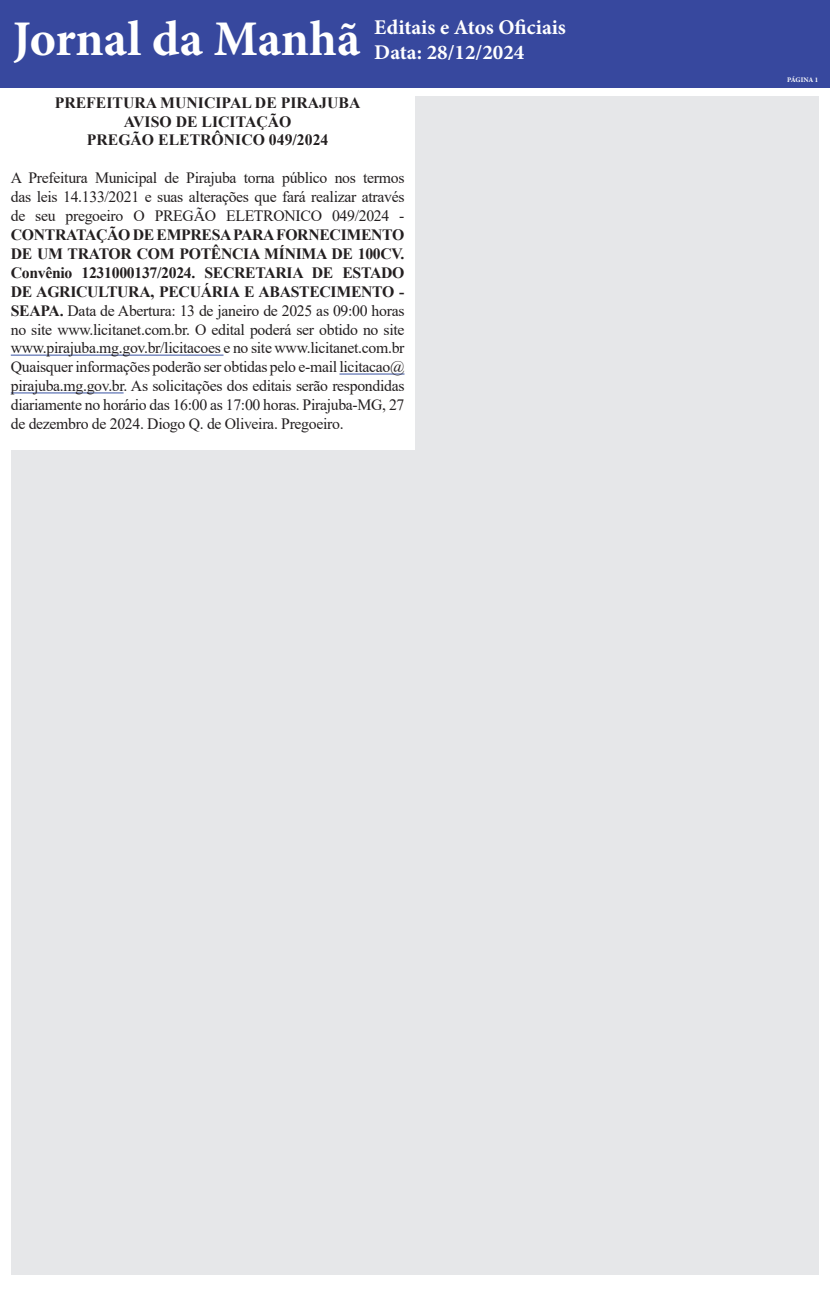
<style>
.page{position:relative;width:830px;height:1290px;background:#fff}
.page>*{position:absolute;margin:0;border:0;box-sizing:border-box;transform-origin:0 0}
.t1{font:700 49.88px "Minion Pro";color:#fff}
.t2{font:700 21px/25.2px "Minion Pro";color:#fff}
.t3{font:15.75px/18.9px "Times New Roman";letter-spacing:-.02em;color:#231f20;text-align:justify}
.t4{font:700 15.75px/18.9px "Times New Roman";color:#231f20;text-align:center}
.t5{font:700 7px "Minion Pro";letter-spacing:-.02em;color:#fff}
.s1{font-weight:700}
</style>
<div class="page">
<div style="left:0;top:0;width:830px;height:87px;background:#37489e"></div>
<div style="left:11px;top:450px;width:452px;height:825px;background:#e6e7e9"></div>
<div style="left:415px;top:97px;width:403px;height:1178px;background:#e6e7e9"></div>
<hr style="left:11px;top:355px;width:212px;height:1px;background:#3853a3">
<hr style="left:339px;top:374px;width:65px;height:1px;background:#3853a3">
<hr style="left:11px;top:392px;width:113px;height:1px;background:#3853a3">
<h1 class="t1" style="left:13px;top:4px;width:349px">Jornal da Manhã</h1>
<h2 class="t2" style="left:374px;top:14px;width:193px">Editais e Atos Oficiais<br>Data: 28/12/2024</h2>
<p class="t4" style="left:55px;top:92px;width:307px">PREFEITURA MUNICIPAL DE PIRAJUBA<br>AVISO DE LICITAÇÃO<br>PREGÃO ELETRÔNICO 049/2024</p>
<p class="t3" style="left:11px;top:168px;width:395px">A Prefeitura Municipal de Pirajuba torna público nos termos das leis 14.133/2021 e suas alterações que fará realizar através de seu pregoeiro O PREGÃO ELETRONICO 049/2024 -</p>
<p class="t3" style="left:11px;top:225px;width:395px"><span class="s1">CONTRATAÇÃO DE EMPRESA PARA FORNECIMENTO DE UM TRATOR COM POTÊNCIA MÍNIMA DE 100CV.<br>Convênio 1231000137/2024. SECRETARIA DE ESTADO DE AGRICULTURA, PECUÁRIA E ABASTECIMENTO - SEAPA.</span> Data de Abertura: 13 de janeiro de 2025 as 09:00 horas no site www.licitanet.com.br. O edital poderá ser obtido no site www.pirajuba.mg.gov.br/licitacoes e no site www.licitanet.com.br Quaisquer informações poderão ser obtidas pelo e-mail licitacao@ pirajuba.mg.gov.br. As solicitações dos editais serão respondidas diariamente no horário das 16:00 as 17:00 horas. Pirajuba-MG, 27 de dezembro de 2024. Diogo Q. de Oliveira. Pregoeiro.</p>
<p class="t5" style="left:787px;top:75px;width:33px">página 1</p>
</div>
